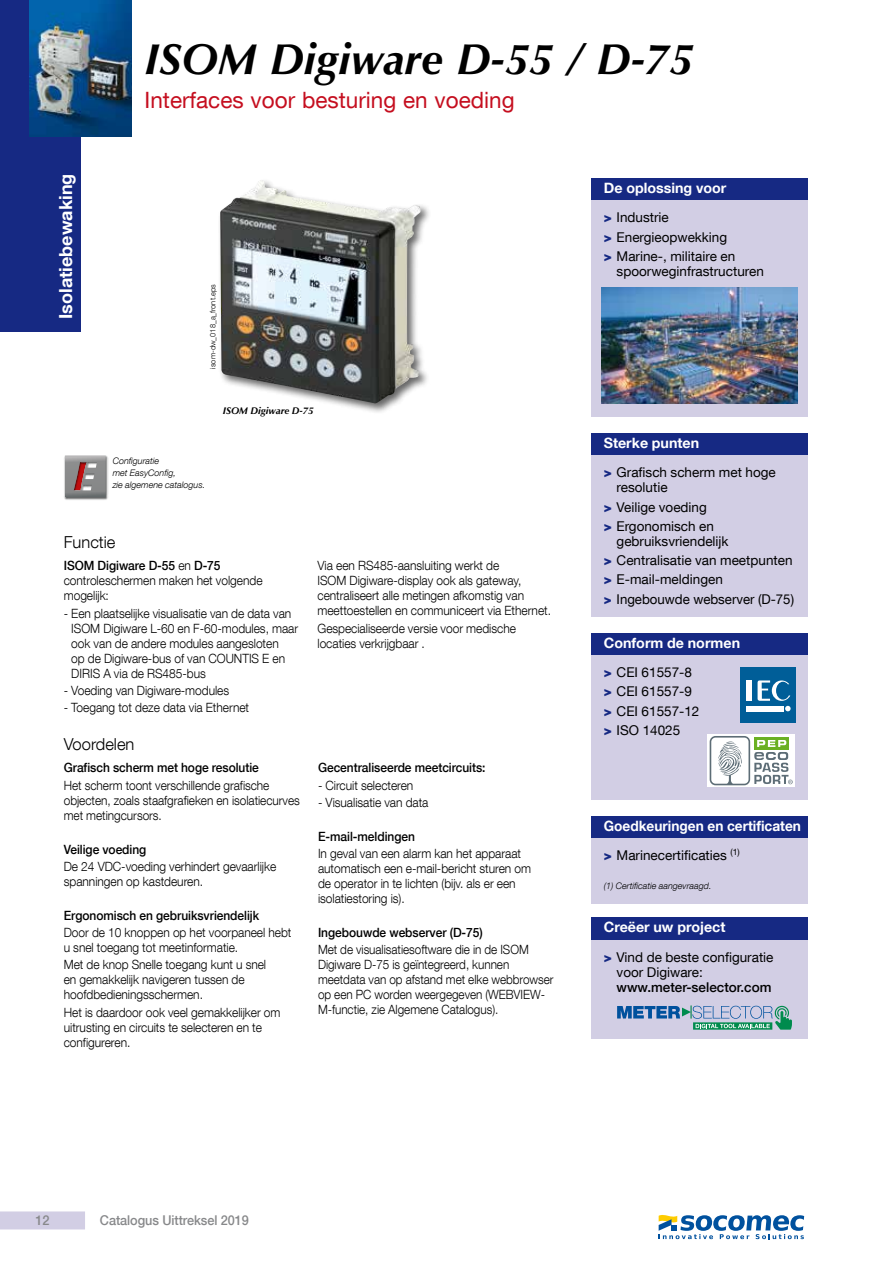
<style>
.page{position:relative;width:893px;height:1263px;background:#fff}
.page>*{position:absolute;margin:0;border:0;box-sizing:border-box;transform-origin:0 0}
.t1{font:italic 700 43.5px "Optima LT Std";color:#000}
.t2{font:22.5px "Helvetica Neue LT Com";color:#c50e1f}
.t3{font:700 18px "Helvetica Neue LT Com";color:#fff}
.t4{font:300 16.5px "Helvetica Neue LT Com";color:#000}
.t5{font:700 14.25px "Helvetica Neue LT Com";color:#fff}
.t6{font:700 14.25px "Helvetica Neue LT Com";color:#fff;scale:.96 1}
.t7{font:13.5px/19.2px "Helvetica Neue LT Com";color:#000}
.t8{font:500 13.5px "Helvetica Neue LT Com";letter-spacing:-.005em;color:#87888a;scale:.94 1}
.t9{font:500 13.5px "Helvetica Neue LT Com";color:#000}
.t10{font:300 12.75px/15px "Helvetica Neue LT Com";letter-spacing:-.005em;color:#000;scale:.94 1}
.t11{font:300 12.75px/15px "Helvetica Neue LT Com";letter-spacing:-.005em;color:#000;scale:.92 1}
.t12{font:500 12.75px "Helvetica Neue LT Com";letter-spacing:-.005em;color:#000;scale:.94 1}
.t13{font:300 12.75px/15px "Helvetica Neue LT Com";letter-spacing:-.005em;color:#000;scale:.93 1}
.t14{font:italic 700 9.75px "Optima LT Std";color:#000}
.t15{font:italic 300 9px/12px "Helvetica Neue LT Com";color:#000}
.t16{font:300 7.5px "Helvetica Neue LT Com";color:#000}
.s1{font-weight:900;color:#162983}
.s2{font-weight:500}
</style>
<div class="page">
<div style="left:0;top:1211px;width:85px;height:18px;background:#d2cee4"></div>
<div style="left:0;top:0;width:81px;height:332px;background:#162983"></div>
<img style="left:30px;top:0;width:102px;height:136px">
<div style="left:591px;top:455px;width:217px;height:161px;background:#d2cee4"></div>
<div style="left:591px;top:434px;width:217px;height:21px;background:#162983"></div>
<div style="left:591px;top:837px;width:217px;height:66px;background:#d2cee4"></div>
<div style="left:591px;top:816px;width:217px;height:21px;background:#162983"></div>
<div style="left:591px;top:200px;width:217px;height:217px;background:#d2cee4"></div>
<div style="left:591px;top:179px;width:217px;height:21px;background:#162983"></div>
<img style="left:602px;top:287px;width:195px;height:117px">
<div style="left:591px;top:655px;width:217px;height:144px;background:#d2cee4"></div>
<div style="left:591px;top:633px;width:217px;height:22px;background:#162983"></div>
<div style="left:740px;top:667px;width:55px;height:55px;background:#005e98"></div>
<hr style="left:746px;top:706px;width:37px;height:1px;background:#fff">
<hr style="left:746px;top:708px;width:37px;height:1px;background:#fff">
<hr style="left:746px;top:710px;width:37px;height:1px;background:#fff">
<div style="left:746px;top:680px;width:5px;height:21px;background:#fff"></div>
<svg style="left:758px;top:680px;width:33px;height:31px"></svg>
<svg style="left:707px;top:734px;width:88px;height:53px"></svg>
<svg style="left:710px;top:736px;width:83px;height:49px"></svg>
<img style="left:64px;top:455px;width:44px;height:45px">
<svg style="left:65px;top:455px;width:41px;height:42px"></svg>
<div style="left:218px;top:178px;width:213px;height:236px;background:#000;opacity:.6"></div>
<img style="left:220px;top:180px;width:201px;height:223px">
<div style="left:591px;top:939px;width:217px;height:100px;background:#d2cee4"></div>
<div style="left:591px;top:917px;width:217px;height:22px;background:#162983"></div>
<svg style="left:617px;top:1005px;width:175px;height:25px"></svg>
<svg style="left:659px;top:1215px;width:145px;height:24px"></svg>
<h3 class="t3" style="left:54px;top:319px;width:147px;rotate:-90deg">Isolatiebewaking</h3>
<h1 class="t1" style="left:145px;top:34px;width:550px">ISOM Digiware D-55 / D-75</h1>
<h2 class="t2" style="left:145px;top:86px;width:372px">Interfaces voor besturing en voeding</h2>
<p class="t5" style="left:604px;top:179px;width:124px">De oplossing voor</p>
<p class="t16" style="left:208px;top:369px;width:86px;rotate:-90deg">isom-dw_018_a_front.eps</p>
<p class="t14" style="left:223px;top:405px;width:92px">ISOM Digiware D-75</p>
<p class="t7" style="left:604px;top:208px;width:133px"><span class="s1">&gt;</span> Industrie<br><span class="s1">&gt;</span> Energieopwekking <span class="s1">&gt;</span> Marine-, militaire en</p>
<p class="t7" style="left:617px;top:261px;width:149px">spoorweginfrastructuren</p>
<p class="t5" style="left:604px;top:434px;width:97px">Sterke punten</p>
<p class="t15" style="left:113px;top:454px;width:94px">Configuratie<br>met EasyConfig,<br>zie algemene catalogus.</p>
<p class="t4" style="left:64px;top:532px;width:53px">Functie</p>
<p class="t10" style="left:64px;top:558px;width:213px"><span class="s2">ISOM Digiware D-55</span> en <span class="s2">D-75 </span>controleschermen maken het volgende mogelijk:</p>
<p class="t10" style="left:71px;top:605px;width:243px;text-indent:-8px">- Een plaatselijke visualisatie van de data van ISOM Digiware L-60 en F-60-modules, maar ook van de andere modules aangesloten<br>op de Digiware-bus of van COUNTIS E en DIRIS A via de RS485-bus</p>
<p class="t10" style="left:64px;top:682px;width:177px">- Voeding van Digiware-modules</p>
<p class="t10" style="left:64px;top:699px;width:199px">- Toegang tot deze data via Ethernet</p>
<p class="t4" style="left:64px;top:734px;width:72px">Voordelen</p>
<p class="t12" style="left:64px;top:760px;width:209px">Grafisch scherm met hoge resolutie</p>
<p class="t13" style="left:64px;top:777px;width:255px">Het scherm toont verschillende grafische objecten, zoals staafgrafieken en isolatiecurves met metingcursors.</p>
<p class="t12" style="left:64px;top:842px;width:89px">Veilige voeding</p>
<p class="t10" style="left:64px;top:859px;width:227px">De 24 VDC-voeding verhindert gevaarlijke spanningen op kastdeuren.</p>
<p class="t12" style="left:64px;top:908px;width:209px">Ergonomisch en gebruiksvriendelijk</p>
<p class="t10" style="left:64px;top:925px;width:244px">Door de 10 knoppen op het voorpaneel hebt u snel toegang tot meetinformatie.</p>
<p class="t10" style="left:64px;top:957px;width:217px">Met de knop Snelle toegang kunt u snel en gemakkelijk navigeren tussen de hoofdbedieningsschermen.</p>
<p class="t10" style="left:64px;top:1004px;width:232px">Het is daardoor ook veel gemakkelijker om uitrusting en circuits te selecteren en te configureren.</p>
<p class="t10" style="left:317px;top:558px;width:250px">Via een RS485-aansluiting werkt de<br>ISOM Digiware-display ook als gateway, centraliseert alle metingen afkomstig van meettoestellen en communiceert via Ethernet.</p>
<p class="t10" style="left:317px;top:620px;width:213px">Gespecialiseerde versie voor medische locaties verkrijgbaar .</p>
<p class="t12" style="left:318px;top:760px;width:180px">Gecentraliseerde meetcircuits:</p>
<p class="t10" style="left:318px;top:777px;width:103px">- Circuit selecteren</p>
<p class="t10" style="left:318px;top:794px;width:119px">- Visualisatie van data</p>
<p class="t12" style="left:318px;top:829px;width:105px">E-mail-meldingen</p>
<p class="t10" style="left:318px;top:846px;width:228px">In geval van een alarm kan het apparaat automatisch een e-mail-bericht sturen om de operator in te lichten (bijv. als er een isolatiestoring is).</p>
<p class="t12" style="left:318px;top:925px;width:177px">Ingebouwde webserver (D-75)</p>
<p class="t11" style="left:318px;top:942px;width:258px">Met de visualisatiesoftware die in de ISOM Digiware D-75 is geïntegreerd, kunnen meetdata van op afstand met elke webbrowser op een PC worden weergegeven (WEBVIEW-M-functie, zie Algemene Catalogus).</p>
<p class="t7" style="left:617px;top:465px;width:161px;line-height:15px;text-indent:-13px"><span class="s1">&gt;</span> Grafisch scherm met hoge resolutie</p>
<p class="t7" style="left:604px;top:497px;width:112px"><span class="s1">&gt;</span> Veilige voeding <span class="s1">&gt;</span> Ergonomisch en</p>
<p class="t7" style="left:604px;top:531px;width:192px;text-indent:13px">gebruiksvriendelijk<br><span class="s1">&gt;</span> Centralisatie van meetpunten <span class="s1">&gt;</span> E-mail-meldingen<br><span class="s1">&gt;</span> Ingebouwde webserver (D-75)</p>
<p class="t5" style="left:604px;top:634px;width:138px">Conform de normen</p>
<p class="t7" style="left:604px;top:662px;width:97px"><span class="s1">&gt;</span> CEI 61557-8 <span class="s1">&gt;</span> CEI 61557-9 <span class="s1">&gt;</span> CEI 61557-12 <span class="s1">&gt;</span> ISO 14025</p>
<p class="t6" style="left:604px;top:816px;width:207px">Goedkeuringen en certificaten</p>
<p class="t7" style="left:604px;top:845px;width:137px"><span class="s1">&gt;</span> Marinecertificaties <sup>(1)</sup></p>
<p class="t15" style="left:604px;top:880px;width:109px">(1) Certificatie aangevraagd.</p>
<p class="t5" style="left:604px;top:918px;width:123px">Creëer uw project</p>
<p class="t7" style="left:617px;top:949px;width:158px;line-height:15px;text-indent:-13px"><span class="s1">&gt;</span> Vind de beste configuratie voor Digiware:</p>
<p class="t9" style="left:617px;top:979px;width:156px">www.meter-selector.com</p>
<p class="t8" style="left:35px;top:1212px;width:16px">12</p>
<p class="t8" style="left:100px;top:1212px;width:160px">Catalogus Uittreksel 2019</p>
</div>
